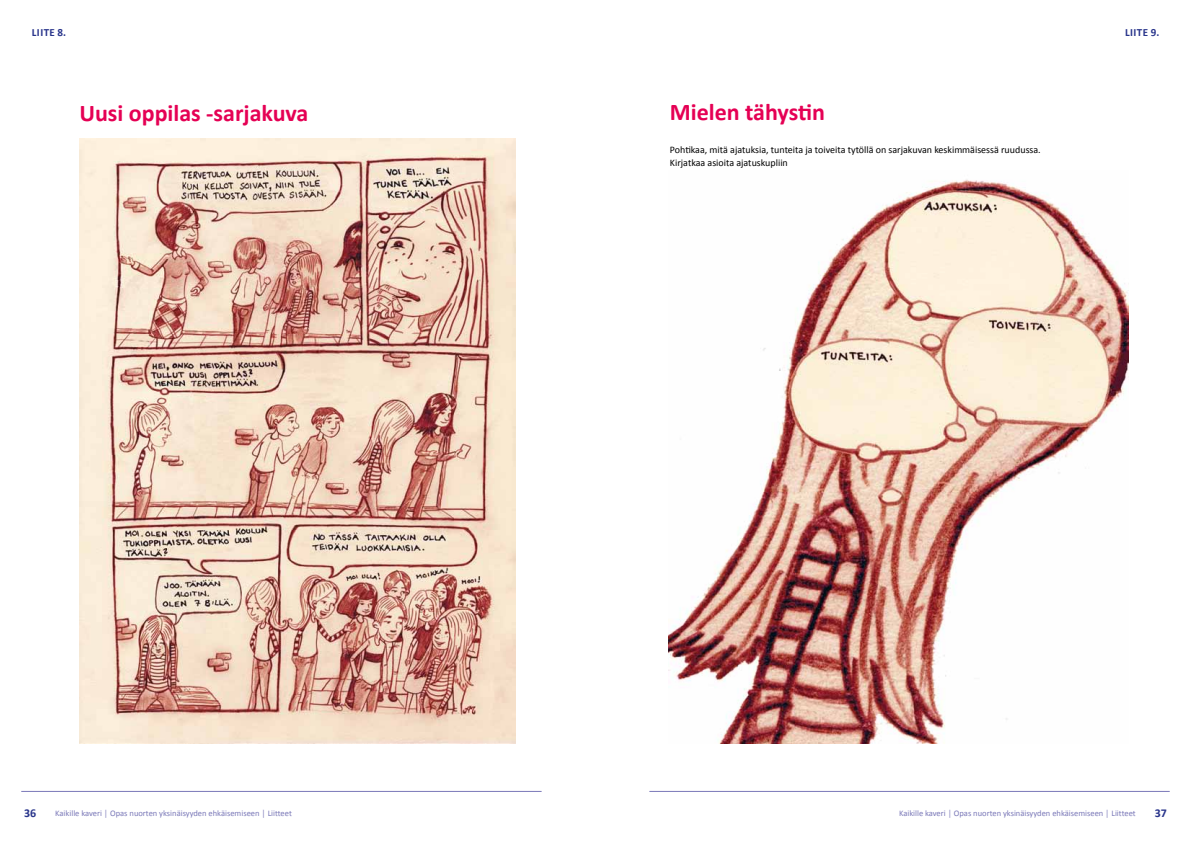
<style>
.page{position:relative;width:1191px;height:842px;background:#fff}
.page>*{position:absolute;margin:0;border:0;box-sizing:border-box;transform-origin:0 0}
.t1{font:700 24px "Calibri";color:#e50054}
.t2{font:700 12px "Calibri";color:#28348b}
.t3{font:700 11px "Calibri";color:#28348b}
.t4{font:10px/13px "Calibri";color:#000}
.t5{font:8.5px "Calibri";color:#7a78b8}
</style>
<div class="page">
<hr style="left:21px;top:791px;width:520px;height:1px;background:#7a78b8">
<hr style="left:649px;top:791px;width:520px;height:1px;background:#7a78b8">
<img style="left:79px;top:139px;width:436px;height:605px">
<img style="left:669px;top:179px;width:459px;height:564px">
<p class="t3" style="left:32px;top:25px;width:11px">Liite</p>
<p class="t3" style="left:58px;top:25px;width:10px">8.</p>
<h1 class="t1" style="left:79px;top:98px;width:230px">Uusi oppilas -sarjakuva</h1>
<h1 class="t1" style="left:670px;top:96px;width:157px">Mielen tähystin</h1>
<p class="t4" style="left:670px;top:143px;width:372px">Pohtikaa, mitä ajatuksia, tunteita ja toiveita tytöllä on sarjakuvan keskimmäisessä ruudussa.<br>Kirjatkaa asioita ajatuskupliin</p>
<p class="t3" style="left:1125px;top:25px;width:11px">Liite</p>
<p class="t3" style="left:1150px;top:25px;width:10px">9.</p>
<h2 class="t2" style="left:24px;top:805px;width:14px">36</h2>
<p class="t5" style="left:55px;top:807px;width:238px">Kaikille kaveri │ Opas nuorten yksinäisyyden ehkäisemiseen │ Liitteet</p>
<p class="t5" style="left:899px;top:807px;width:238px">Kaikille kaveri │ Opas nuorten yksinäisyyden ehkäisemiseen │ Liitteet</p>
<h2 class="t2" style="left:1154px;top:805px;width:14px">37</h2>
</div>
